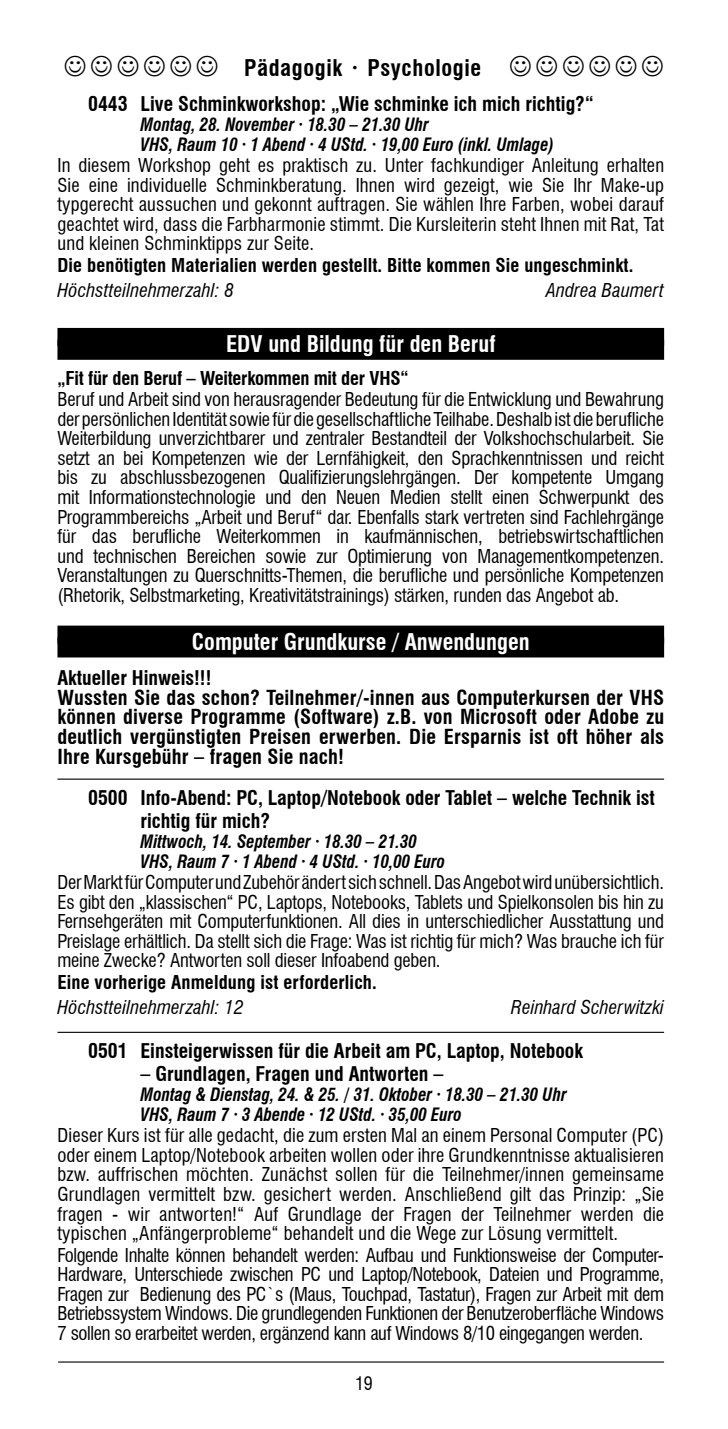
<style>
.page{position:relative;width:728px;height:1429px;background:#fff}
.page>*{position:absolute;margin:0;border:0;box-sizing:border-box;transform-origin:0 0}
.t1{font:700 condensed 22.5px "Swiss 721 BT";color:#fff}
.t2{font:700 condensed 22.5px "Swiss 721 BT";letter-spacing:.03em;color:#000}
.t3{font:700 condensed 20.25px/19.6px "Swiss 721 BT";letter-spacing:.01em;color:#000;text-align:justify}
.t4{font:700 condensed 19.8px/22.5px "Swiss 721 BT";color:#000}
.t5{font:condensed 18.68px/19.6px "Swiss 721 BT";letter-spacing:-.01em;color:#000;text-align:justify}
.t6{font:700 condensed 18.68px "Swiss 721 BT";letter-spacing:.01em;color:#000}
.t7{font:italic condensed 18.68px "Swiss 721 BT";letter-spacing:.01em;color:#000}
.t8{font:700 condensed 18.68px "Swiss 721 BT";letter-spacing:-.01em;color:#000}
.t9{font:italic 700 condensed 18px/20.2px "Swiss 721 BT";color:#000;scale:.94 1}
.t10{font:condensed 18px "Swiss 721 BT";color:#000}
</style>
<div class="page">
<hr style="left:58px;top:1361px;width:605px;height:1px;background:#000">
<div style="left:57px;top:328px;width:606px;height:18px;background:#000"></div>
<div style="left:57px;top:339px;width:606px;height:21px;background:#000"></div>
<div style="left:57px;top:625px;width:606px;height:18px;background:#000"></div>
<div style="left:57px;top:637px;width:606px;height:20px;background:#000"></div>
<hr style="left:57px;top:778px;width:606px;height:2px;background:#000">
<hr style="left:57px;top:1032px;width:606px;height:1px;background:#000">
<p class="t2" style="left:244px;top:54px;width:238px">Pädagogik · Psychologie</p>
<p class="t4" style="left:88px;top:92px;width:507px">0443 Live Schminkworkshop: „Wie schminke ich mich richtig?“</p>
<p class="t9" style="left:140px;top:114px;width:441px">Montag, 28. November · 18.30 – 21.30 Uhr<br>VHS, Raum 10 · 1 Abend · 4 UStd. · 19,00 Euro (inkl. Umlage)</p>
<p class="t5" style="left:57px;top:155px;width:607px">In diesem Workshop geht es praktisch zu. Unter fachkundiger Anleitung erhalten Sie eine individuelle Schminkberatung. Ihnen wird gezeigt, wie Sie Ihr Make-up typgerecht aussuchen und gekonnt auftragen. Sie wählen Ihre Farben, wobei darauf geachtet wird, dass die Farbharmonie stimmt. Die Kursleiterin steht Ihnen mit Rat, Tat und kleinen Schminktipps zur Seite.</p>
<p class="t6" style="left:57px;top:254px;width:577px">Die benötigten Materialien werden gestellt. Bitte kommen Sie ungeschminkt.</p>
<p class="t7" style="left:57px;top:279px;width:178px">Höchstteilnehmerzahl: 8</p>
<p class="t7" style="left:546px;top:279px;width:119px">Andrea Baumert</p>
<p class="t1" style="left:226px;top:331px;width:271px">EDV und Bildung für den Beruf</p>
<p class="t8" style="left:57px;top:367px;width:352px">„Fit für den Beruf – Weiterkommen mit der VHS“</p>
<p class="t5" style="left:57px;top:389px;width:607px">Beruf und Arbeit sind von herausragender Bedeutung für die Entwicklung und Bewahrung der persönlichen Identität sowie für die gesellschaftliche Teilhabe. Deshalb ist die berufliche Weiterbildung unverzichtbarer und zentraler Bestandteil der Volkshochschularbeit. Sie setzt an bei Kompetenzen wie der Lernfähigkeit, den Sprachkenntnissen und reicht bis zu abschlussbezogenen Qualifizierungslehrgängen. Der kompetente Umgang mit Informationstechnologie und den Neuen Medien stellt einen Schwerpunkt des Programmbereichs „Arbeit und Beruf“ dar. Ebenfalls stark vertreten sind Fachlehrgänge für das berufliche Weiterkommen in kaufmännischen, betriebswirtschaftlichen und technischen Bereichen sowie zur Optimierung von Managementkompetenzen.<br>Veranstaltungen zu Querschnitts-Themen, die berufliche und persönliche Kompetenzen (Rhetorik, Selbstmarketing, Kreativitätstrainings) stärken, runden das Angebot ab.</p>
<p class="t1" style="left:192px;top:628px;width:339px">Computer Grundkurse / Anwendungen</p>
<p class="t4" style="left:57px;top:667px;width:155px">Aktueller Hinweis!!!</p>
<p class="t3" style="left:57px;top:688px;width:608px">Wussten Sie das schon? Teilnehmer/-innen aus Computerkursen der VHS können diverse Programme (Software) z.B. von Microsoft oder Adobe zu deutlich vergünstigten Preisen erwerben. Die Ersparnis ist oft höher als Ihre Kursgebühr – fragen Sie nach!</p>
<p class="t4" style="left:140px;top:787px;width:515px;text-indent:-52px">0500 Info-Abend: PC, Laptop/Notebook oder Tablet – welche Technik ist richtig für mich?</p>
<p class="t9" style="left:140px;top:831px;width:325px">Mittwoch, 14. September · 18.30 – 21.30<br>VHS, Raum 7 · 1 Abend · 4 UStd. · 10,00 Euro</p>
<p class="t5" style="left:57px;top:872px;width:607px">Der Markt für Computer und Zubehör ändert sich schnell. Das Angebot wird unübersichtlich.<br>Es gibt den „klassischen“ PC, Laptops, Notebooks, Tablets und Spielkonsolen bis hin zu Fernsehgeräten mit Computerfunktionen. All dies in unterschiedlicher Ausstattung und Preislage erhältlich. Da stellt sich die Frage: Was ist richtig für mich? Was brauche ich für meine Zwecke? Antworten soll dieser Infoabend geben.</p>
<p class="t6" style="left:57px;top:971px;width:320px">Eine vorherige Anmeldung ist erforderlich.</p>
<p class="t7" style="left:57px;top:995px;width:187px">Höchstteilnehmerzahl: 12</p>
<p class="t7" style="left:510px;top:995px;width:154px">Reinhard Scherwitzki</p>
<p class="t4" style="left:88px;top:1040px;width:496px">0501 Einsteigerwissen für die Arbeit am PC, Laptop, Notebook</p>
<p class="t4" style="left:140px;top:1062px;width:304px">– Grundlagen, Fragen und Antworten –</p>
<p class="t9" style="left:140px;top:1084px;width:455px">Montag &amp; Dienstag, 24. &amp; 25. / 31. Oktober · 18.30 – 21.30 Uhr<br>VHS, Raum 7 · 3 Abende · 12 UStd. · 35,00 Euro</p>
<p class="t5" style="left:57px;top:1125px;width:607px">Dieser Kurs ist für alle gedacht, die zum ersten Mal an einem Personal Computer (PC) oder einem Laptop/Notebook arbeiten wollen oder ihre Grundkenntnisse aktualisieren bzw. auffrischen möchten. Zunächst sollen für die Teilnehmer/innen gemeinsame Grundlagen vermittelt bzw. gesichert werden. Anschließend gilt das Prinzip: „Sie fragen - wir antworten!“ Auf Grundlage der Fragen der Teilnehmer werden die typischen „Anfängerprobleme“ behandelt und die Wege zur Lösung vermittelt.</p>
<p class="t5" style="left:57px;top:1245px;width:607px">Folgende Inhalte können behandelt werden: Aufbau und Funktionsweise der Computer-Hardware, Unterschiede zwischen PC und Laptop/Notebook, Dateien und Programme, Fragen zur Bedienung des PC`s (Maus, Touchpad, Tastatur), Fragen zur Arbeit mit dem Betriebssystem Windows. Die grundlegenden Funktionen der Benutzeroberfläche Windows 7 sollen so erarbeitet werden, ergänzend kann auf Windows 8/10 eingegangen werden.</p>
<p class="t10" style="left:355px;top:1373px;width:19px">19</p>
</div>
